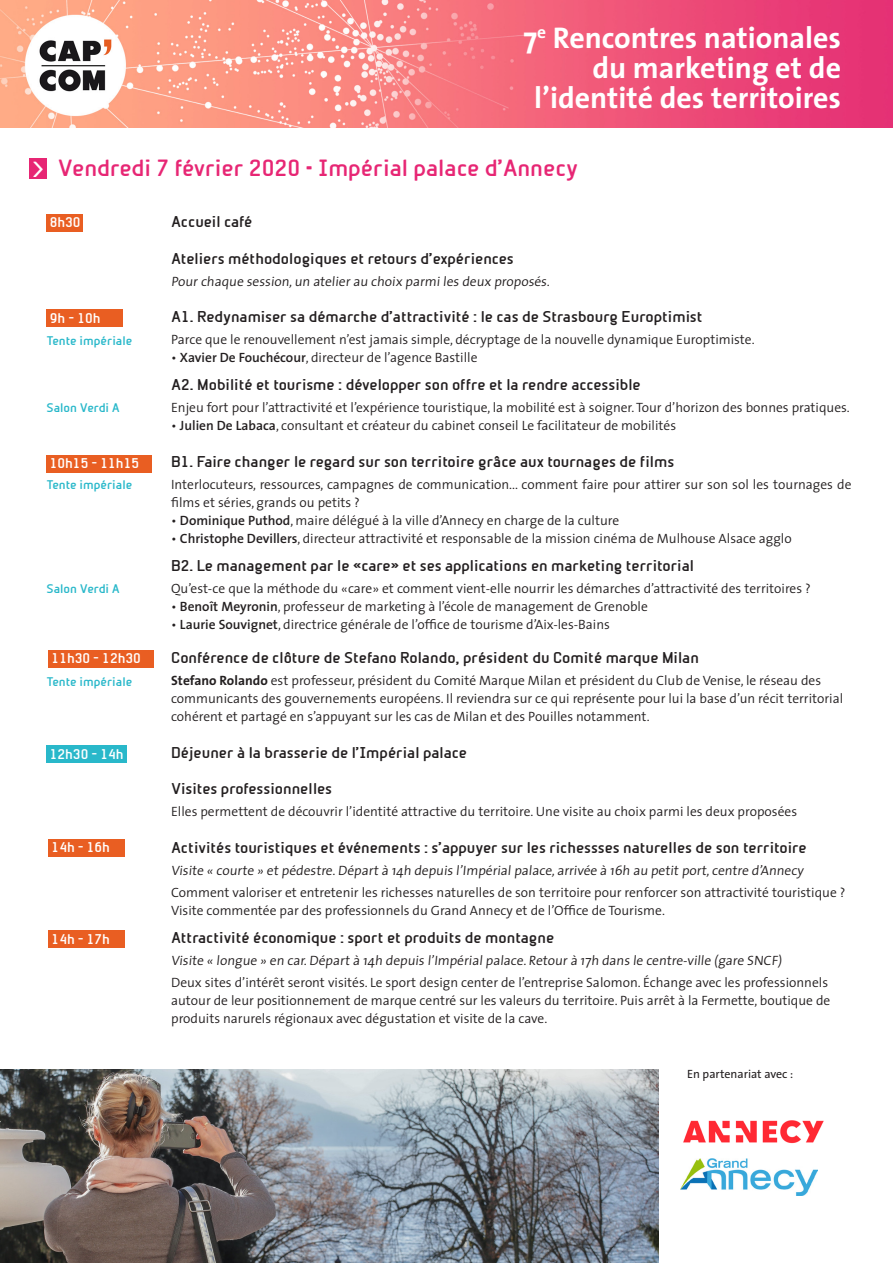
<style>
.page{position:relative;width:893px;height:1263px;background:#fff}
.page>*{position:absolute;margin:0;border:0;box-sizing:border-box;transform-origin:0 0}
.t1{font:700 30px "The Sans";color:#fff}
.Jour{font:700 22.5px "Beta Sans";color:#e72674}
.t2{font:700 21px "Beta Sans";color:#fff}
.Titre{font:700 15px "Beta Sans";color:#231f20}
.Texte{font:300 13.5px/18px "The Sans";color:#231f20}
.Titre-2{font:300 13.5px "The Sans";color:#231f20}
.t3{font:700 13.5px "Beta Sans";color:#fff}
.Salle{font:700 12px "Beta Sans";color:#29b8ca}
.t4{font:12px "The Sans";color:#231f20}
.s1{font-weight:600}
.s2{font-weight:700}
</style>
<div class="page">
<img style="left:0;top:0;width:893px;height:127px">
<img style="left:0;top:1069px;width:659px;height:194px">
<div style="left:47px;top:309px;width:76px;height:18px;background:#e95e22"></div>
<div style="left:47px;top:455px;width:105px;height:17px;background:#e95e22"></div>
<div style="left:48px;top:650px;width:106px;height:17px;background:#e95e22"></div>
<div style="left:48px;top:839px;width:77px;height:17px;background:#e95e22"></div>
<div style="left:48px;top:930px;width:77px;height:17px;background:#e95e22"></div>
<div style="left:47px;top:746px;width:80px;height:17px;background:#29b8ca"></div>
<div style="left:30px;top:158px;width:17px;height:21px;background:#e72674"></div>
<div style="left:47px;top:214px;width:36px;height:18px;background:#e95e22"></div>
<img style="left:683px;top:1120px;width:141px;height:24px">
<img style="left:680px;top:1158px;width:137px;height:37px">
<p class="t1" style="left:523px;top:12px;width:319px">7<sup>e</sup> Rencontres nationales</p>
<p class="t1" style="left:592px;top:42px;width:250px">du marketing et de</p>
<p class="t1" style="left:534px;top:72px;width:308px">l’identité des territoires</p>
<p class="Jour" style="left:58px;top:155px;width:522px">Vendredi 7 février 2020 • Impérial palace d’Annecy</p>
<p class="Titre" style="left:171px;top:213px;width:83px">Accueil café</p>
<p class="Titre" style="left:171px;top:249px;width:344px">Ateliers méthodologiques et retours d’expériences</p>
<p class="Titre-2" style="left:171px;top:270px;width:382px">Pour chaque session,un atelier au choix parmiles deux proposés.</p>
<p class="Titre" style="left:171px;top:308px;width:533px">A1. Redynamiser sa démarche d’attractivité : le cas de Strasbourg Europtimist</p>
<p class="Texte" style="left:171px;top:330px;width:585px">Parce que le renouvellement n’est jamais simple, décryptage de la nouvelle dynamique Europtimiste.</p>
<p class="Texte" style="left:171px;top:348px;width:308px">• <span class="s1">Xavier De Fouchécour</span>, directeur de l’agence Bastille</p>
<p class="Titre" style="left:171px;top:376px;width:471px">A2. Mobilité et tourisme : développer son offre et la rendre accessible</p>
<p class="Texte" style="left:171px;top:398px;width:680px">Enjeu fort pour l’attractivité et l’expérience touristique, la mobilité est à soigner. Tour d’horizon des bonnes pratiques.</p>
<p class="Texte" style="left:171px;top:416px;width:506px">• <span class="s1">Julien De Labaca</span>, consultant et créateur du cabinet conseil Le facilitateur de mobilités</p>
<p class="Titre" style="left:171px;top:452px;width:505px">B1. Faire changer le regard sur son territoire grâce aux tournages de films</p>
<p class="Texte" style="left:171px;top:475px;width:682px">Interlocuteurs, ressources, campagnes de communication... comment faire pour attirer sur son sol les tournages de films et séries, grands ou petits ?</p>
<p class="Texte" style="left:171px;top:511px;width:450px">• <span class="s1">Dominique Puthod</span>, maire délégué à la ville d’Annecy en charge de la culture</p>
<p class="Texte" style="left:171px;top:529px;width:622px">• <span class="s1">Christophe Devillers</span>, directeur attractivité et responsable de la mission cinéma de Mulhouse Alsace agglo</p>
<p class="Titre" style="left:171px;top:556px;width:524px">B2. Le management par le «care» et ses applications en marketing territorial</p>
<p class="Texte" style="left:171px;top:579px;width:641px">Qu’est-ce que la méthode du «care» et comment vient-elle nourrir les démarches d’attractivité des territoires ?</p>
<p class="Texte" style="left:171px;top:597px;width:478px">• <span class="s1">Benoît Meyronin</span>, professeur de marketing à l’école de management de Grenoble</p>
<p class="Texte" style="left:171px;top:615px;width:440px">• <span class="s1">Laurie Souvignet</span>, directrice générale de l’office de tourisme d’Aix-les-Bains</p>
<p class="Titre" style="left:171px;top:649px;width:529px">Conférence de clôture de Stefano Rolando, président du Comité marque Milan</p>
<p class="Texte" style="left:171px;top:671px;width:674px"><span class="s2">Stefano Rolando</span> est professeur, président du Comité Marque Milan et président du Club de Venise, le réseau des communicants des gouvernements européens. Il reviendra sur ce qui représente pour lui la base d’un récit territorial cohérent et partagé en s’appuyant sur les cas de Milan et des Pouilles notamment.</p>
<p class="Titre" style="left:171px;top:743px;width:297px">Déjeuner à la brasserie de l’Impérial palace</p>
<p class="Titre" style="left:171px;top:780px;width:163px">Visites professionnelles</p>
<p class="Texte" style="left:171px;top:802px;width:627px">Elles permettent de découvrir l’identité attractive du territoire. Une visite au choix parmi les deux proposées</p>
<p class="Titre" style="left:171px;top:838px;width:637px">Activités touristiques et événements : s’appuyer sur les richessses naturelles de son territoire</p>
<p class="Texte" style="left:171px;top:861px;width:634px">Visite « courte » et pédestre.Départ à 14h depuis l’Impérialpalace,arrivée à 16h au petit port,centre d’Annecy</p>
<p class="Texte" style="left:171px;top:883px;width:676px">Comment valoriser et entretenir les richesses naturelles de son territoire pour renforcer son attractivité touristique ?<br>Visite commentée par des professionnels du Grand Annecy et de l’Office de Tourisme.</p>
<p class="Titre" style="left:171px;top:929px;width:385px">Attractivité économique : sport et produits de montagne</p>
<p class="Texte" style="left:171px;top:951px;width:614px">Visite « longue » en car.Départ à 14h depuis l’Impérialpalace.Retour à 17h dans le centre-ville (gare SNCF)</p>
<p class="Texte" style="left:171px;top:973px;width:661px">Deux sites d’intérêt seront visités. Le sport design center de l’entreprise Salomon. Échange avec les professionnels autour de leur positionnement de marque centré sur les valeurs du territoire. Puis arrêt à la Fermette, boutique de produits narurels régionaux avec dégustation et visite de la cave.</p>
<p class="t2" style="left:32px;top:157px;width:13px">&gt;</p>
<p class="t3" style="left:50px;top:215px;width:32px">8h30</p>
<p class="t3" style="left:50px;top:310px;width:52px">9h - 10h</p>
<p class="Salle" style="left:47px;top:334px;width:87px">Tente impériale</p>
<p class="Salle" style="left:47px;top:401px;width:75px">Salon Verdi A</p>
<p class="t3" style="left:50px;top:455px;width:91px">10h15 - 11h15</p>
<p class="Salle" style="left:47px;top:478px;width:87px">Tente impériale</p>
<p class="Salle" style="left:47px;top:581px;width:75px">Salon Verdi A</p>
<p class="t3" style="left:52px;top:650px;width:91px">11h30 - 12h30</p>
<p class="Salle" style="left:47px;top:674px;width:87px">Tente impériale</p>
<p class="t3" style="left:50px;top:746px;width:75px">12h30 - 14h</p>
<p class="t3" style="left:52px;top:839px;width:60px">14h - 16h</p>
<p class="t3" style="left:52px;top:931px;width:60px">14h - 17h</p>
<p class="t4" style="left:687px;top:1064px;width:108px">En partenariat avec :</p>
</div>
